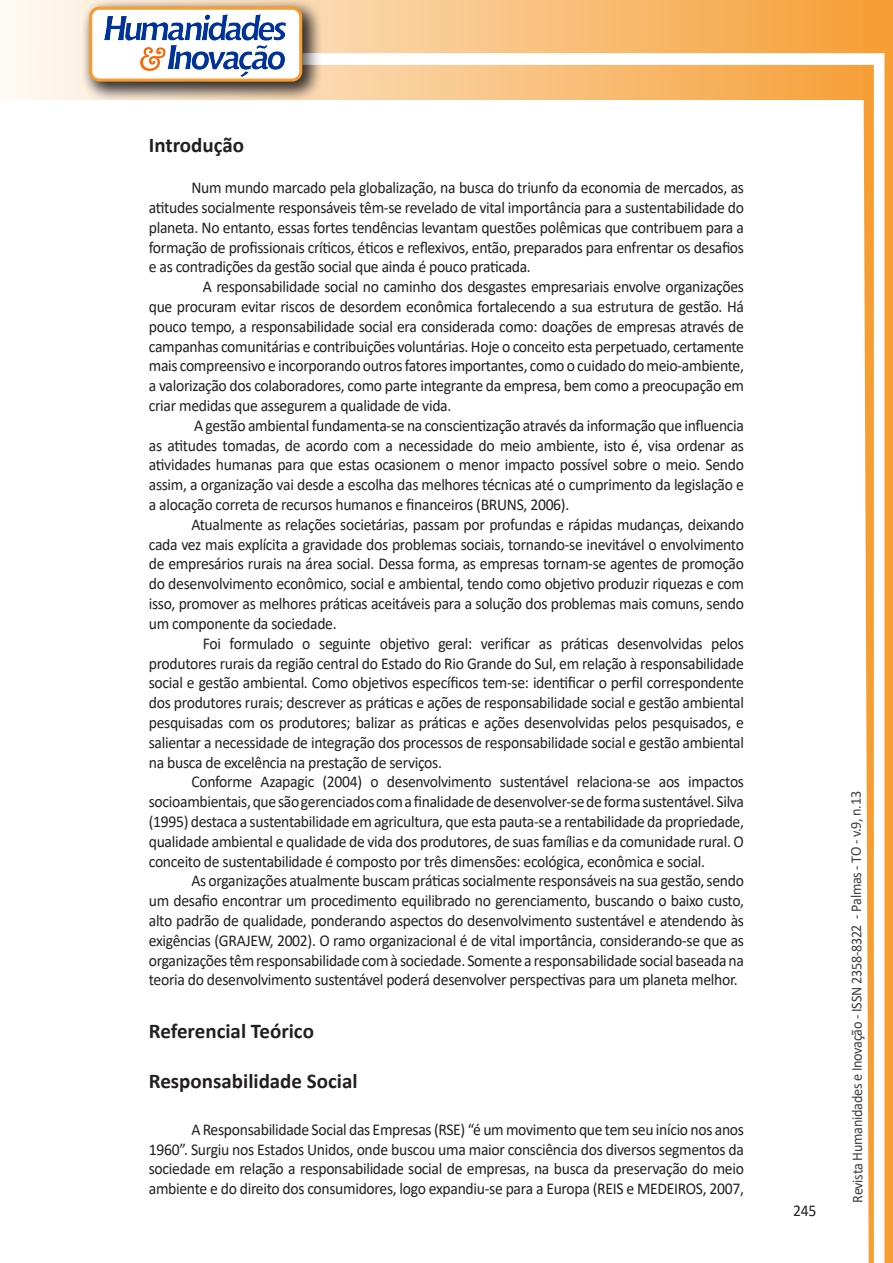
<style>
.page{position:relative;width:893px;height:1263px;background:#fff}
.page>*{position:absolute;margin:0;border:0;box-sizing:border-box;transform-origin:0 0}
.Titulo_2{font:700 21px "Calibri";color:#231f20}
.texto{font:16.5px/19.8px "Calibri";letter-spacing:-.02em;color:#231f20;text-align:justify;scale:.95 1}
.t1{font:15px "Calibri";letter-spacing:-.025em;color:#3e3e3f;scale:.95 1}
</style>
<div class="page">
<svg style="left:5px;top:0;width:858px;height:100px;background:#f9c484"></svg>
<div style="left:302px;top:53px;width:582px;height:12px;background:#fff;border:2px solid #fff"></div>
<svg style="left:863px;top:0;width:30px;height:1263px"></svg>
<div style="left:81px;top:0;width:241px;height:102px;background:#231f20;opacity:.75"></div>
<div style="left:91px;top:8px;width:210px;height:72px;background:#fff;border-radius:9px"></div>
<img style="left:104px;top:14px;width:181px;height:62px">
<div style="left:89px;top:7px;width:213px;height:75px;border:3px solid #f69e34;border-radius:9px"></div>
<p class="Titulo_2" style="left:149px;top:130px;width:97px">Introdução</p>
<p class="texto" style="left:149px;top:177px;width:628px;text-indent:43px">Num mundo marcado pela globalização, na busca do triunfo da economia de mercados, as atitudes socialmente responsáveis têm-se revelado de vital importância para a sustentabilidade do planeta. No entanto, essas fortes tendências levantam questões polêmicas que contribuem para a formação de profissionais críticos, éticos e reflexivos, então, preparados para enfrentar os desafios e as contradições da gestão social que ainda é pouco praticada.</p>
<p class="texto" style="left:149px;top:276px;width:628px;text-indent:54px">A responsabilidade social no caminho dos desgastes empresariais envolve organizações que procuram evitar riscos de desordem econômica fortalecendo a sua estrutura de gestão. Há pouco tempo, a responsabilidade social era considerada como: doações de empresas através de campanhas comunitárias e contribuições voluntárias. Hoje o conceito esta perpetuado, certamente mais compreensivo e incorporando outros fatores importantes, como o cuidado do meio-ambiente, a valorização dos colaboradores, como parte integrante da empresa, bem como a preocupação em criar medidas que assegurem a qualidade de vida.</p>
<p class="texto" style="left:149px;top:415px;width:628px;text-indent:45px">A gestão ambiental fundamenta-se na conscientização através da informação que influencia as atitudes tomadas, de acordo com a necessidade do meio ambiente, isto é, visa ordenar as atividades humanas para que estas ocasionem o menor impacto possível sobre o meio. Sendo assim, a organização vai desde a escolha das melhores técnicas até o cumprimento da legislação e a alocação correta de recursos humanos e financeiros (BRUNS, 2006).</p>
<p class="texto" style="left:149px;top:514px;width:628px;text-indent:43px">Atualmente as relações societárias, passam por profundas e rápidas mudanças, deixando cada vez mais explícita a gravidade dos problemas sociais, tornando-se inevitável o envolvimento de empresários rurais na área social. Dessa forma, as empresas tornam-se agentes de promoção do desenvolvimento econômico, social e ambiental, tendo como objetivo produzir riquezas e com isso, promover as melhores práticas aceitáveis para a solução dos problemas mais comuns, sendo um componente da sociedade.</p>
<p class="texto" style="left:149px;top:633px;width:628px;text-indent:54px">Foi formulado o seguinte objetivo geral: verificar as práticas desenvolvidas pelos produtores rurais da região central do Estado do Rio Grande do Sul, em relação à responsabilidade social e gestão ambiental. Como objetivos específicos tem-se: identificar o perfil correspondente dos produtores rurais; descrever as práticas e ações de responsabilidade social e gestão ambiental pesquisadas com os produtores; balizar as práticas e ações desenvolvidas pelos pesquisados, e salientar a necessidade de integração dos processos de responsabilidade social e gestão ambiental na busca de excelência na prestação de serviços.</p>
<p class="texto" style="left:149px;top:771px;width:628px;text-indent:43px">Conforme Azapagic (2004) o desenvolvimento sustentável relaciona-se aos impactos socioambientais, que são gerenciados com a finalidade de desenvolver-se de forma sustentável. Silva (1995) destaca a sustentabilidade em agricultura, que esta pauta-se a rentabilidade da propriedade, qualidade ambiental e qualidade de vida dos produtores, de suas famílias e da comunidade rural. O conceito de sustentabilidade é composto por três dimensões: ecológica, econômica e social.</p>
<p class="texto" style="left:149px;top:870px;width:628px;text-indent:43px">As organizações atualmente buscam práticas socialmente responsáveis na sua gestão, sendo um desafio encontrar um procedimento equilibrado no gerenciamento, buscando o baixo custo, alto padrão de qualidade, ponderando aspectos do desenvolvimento sustentável e atendendo às exigências (GRAJEW, 2002). O ramo organizacional é de vital importância, considerando-se que as organizações têm responsabilidade com à sociedade. Somente a responsabilidade social baseada na teoria do desenvolvimento sustentável poderá desenvolver perspectivas para um planeta melhor.</p>
<p class="Titulo_2" style="left:149px;top:1016px;width:167px">Referencial Teórico</p>
<p class="Titulo_2" style="left:149px;top:1066px;width:210px">Responsabilidade Social</p>
<p class="texto" style="left:149px;top:1119px;width:628px;text-indent:43px">A Responsabilidade Social das Empresas (RSE) “é um movimento que tem seu início nos anos 1960”. Surgiu nos Estados Unidos, onde buscou uma maior consciência dos diversos segmentos da sociedade em relação a responsabilidade social de empresas, na busca da preservação do meio ambiente e do direito dos consumidores, logo expandiu-se para a Europa (REIS e MEDEIROS, 2007,</p>
<p class="texto" style="left:793px;top:1200px;width:26px">245</p>
<p class="t1" style="left:846px;top:1203px;width:435px;rotate:-90deg">Revista Humanidades e Inovação - ISSN 2358-8322 - Palmas - TO - v.9, n.13</p>
</div>
